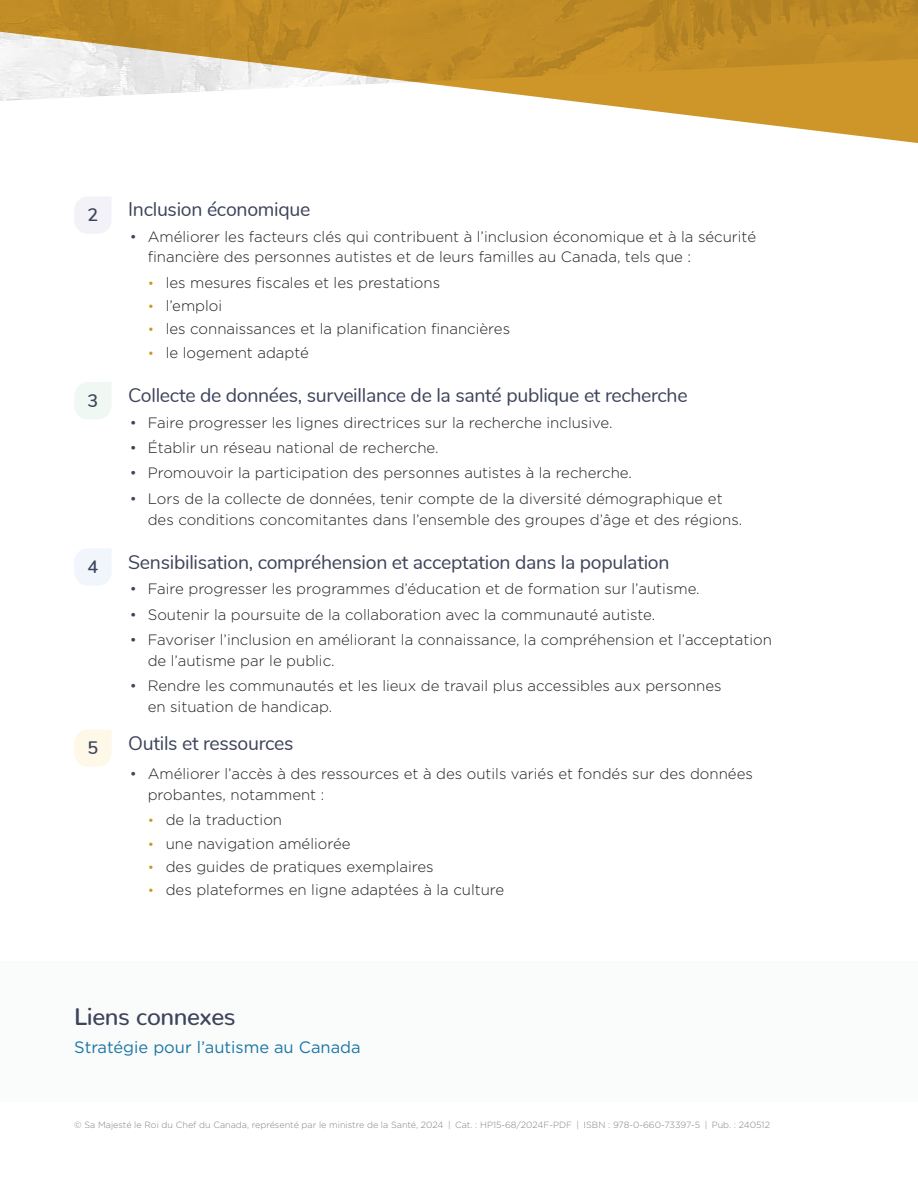
<style>
.page{position:relative;width:918px;height:1188px;background:#fff}
.page>*{position:absolute;margin:0;border:0;box-sizing:border-box;transform-origin:0 0}
.HD_2{font:500 24px "Nunito";letter-spacing:-.015em;color:#3d445b}
.HD_3{font:19.5px "Nunito";letter-spacing:-.015em;color:#3d445b}
.Body_-_Last{font:19.5px "Nunito";letter-spacing:-.015em;color:#3d445b}
.HD_3-2{font:600 18px "Nunito";color:#3d445b}
.Body{font:16.5px "Gotham";color:#1c77a5}
.t1{font:300 15px/20.7px "Gotham";color:#231f20}
.Body-2{font:300 9px "Gotham";color:#808285}
.s1{color:#3d445b}
.s2{font-size:13.5px;color:#ce9629}
</style>
<div class="page">
<svg style="left:0;top:0;width:918px;height:143px"></svg>
<div style="left:0;top:961px;width:918px;height:141px;background:#fafbfb"></div>
<svg style="left:75px;top:197px;width:36px;height:37px"></svg>
<svg style="left:74px;top:382px;width:37px;height:37px"></svg>
<svg style="left:74px;top:549px;width:37px;height:36px"></svg>
<svg style="left:74px;top:730px;width:38px;height:37px"></svg>
<p class="HD_3-2" style="left:88px;top:202px;width:12px">2</p>
<p class="HD_3-2" style="left:88px;top:387px;width:12px">3</p>
<p class="HD_3-2" style="left:88px;top:554px;width:12px">4</p>
<p class="HD_3-2" style="left:88px;top:735px;width:12px">5</p>
<p class="HD_3" style="left:128px;top:195px;width:184px">Inclusion économique</p>
<p class="t1" style="left:148px;top:226px;width:610px;text-indent:-18px"><span class="s1">•</span> Améliorer les facteurs clés qui contribuent à l’inclusion économique et à la sécurité financière des personnes autistes et de leurs familles au Canada, tels que :</p>
<p class="t1" style="left:148px;top:272px;width:294px"><span class="s2">•</span> les mesures fiscales et les prestations</p>
<p class="t1" style="left:148px;top:295px;width:76px"><span class="s2">•</span> l’emploi</p>
<p class="t1" style="left:148px;top:318px;width:364px"><span class="s2">•</span> les connaissances et la planification financières</p>
<p class="t1" style="left:148px;top:342px;width:163px"><span class="s2">•</span> le logement adapté</p>
<p class="HD_3" style="left:128px;top:381px;width:561px">Collecte de données, surveillance de la santé publique et recherche</p>
<p class="t1" style="left:130px;top:411px;width:484px"><span class="s1">•</span> Faire progresser les lignes directrices sur la recherche inclusive.</p>
<p class="t1" style="left:130px;top:437px;width:310px"><span class="s1">•</span> Établir un réseau national de recherche.</p>
<p class="t1" style="left:130px;top:462px;width:504px"><span class="s1">•</span> Promouvoir la participation des personnes autistes à la recherche.</p>
<p class="t1" style="left:148px;top:488px;width:596px;text-indent:-18px"><span class="s1">•</span> Lors de la collecte de données, tenir compte de la diversité démographique et des conditions concomitantes dans l’ensemble des groupes d’âge et des régions.</p>
<p class="HD_3" style="left:128px;top:548px;width:543px">Sensibilisation, compréhension et acceptation dans la population</p>
<p class="t1" style="left:130px;top:578px;width:571px"><span class="s1">•</span> Faire progresser les programmes d’éducation et de formation sur l’autisme.</p>
<p class="t1" style="left:130px;top:604px;width:527px"><span class="s1">•</span> Soutenir la poursuite de la collaboration avec la communauté autiste.</p>
<p class="t1" style="left:148px;top:629px;width:626px;text-indent:-18px"><span class="s1">•</span> Favoriser l’inclusion en améliorant la connaissance, la compréhension et l’acceptation de l’autisme par le public.</p>
<p class="t1" style="left:148px;top:675px;width:575px;text-indent:-18px"><span class="s1">•</span> Rendre les communautés et les lieux de travail plus accessibles aux personnes en situation de handicap.</p>
<p class="Body_-_Last" style="left:128px;top:728px;width:167px">Outils et ressources</p>
<p class="t1" style="left:148px;top:763px;width:607px;text-indent:-18px"><span class="s1">•</span> Améliorer l’accès à des ressources et à des outils variés et fondés sur des données probantes, notamment :</p>
<p class="t1" style="left:148px;top:809px;width:136px"><span class="s2">•</span> de la traduction</p>
<p class="t1" style="left:148px;top:833px;width:204px"><span class="s2">•</span> une navigation améliorée</p>
<p class="t1" style="left:148px;top:856px;width:287px"><span class="s2">•</span> des guides de pratiques exemplaires</p>
<p class="t1" style="left:148px;top:879px;width:358px"><span class="s2">•</span> des plateformes en ligne adaptées à la culture</p>
<p class="HD_2" style="left:74px;top:995px;width:163px">Liens connexes</p>
<p class="Body" style="left:74px;top:1037px;width:288px">Stratégie pour l’autisme au Canada</p>
<p class="Body-2" style="left:74px;top:1119px;width:697px">© Sa Majesté le Roi du Chef du Canada, représenté par le ministre de la Santé, 2024 | Cat. : HP15-68/2024F-PDF | ISBN : 978-0-660-73397-5 | Pub. : 240512</p>
</div>
